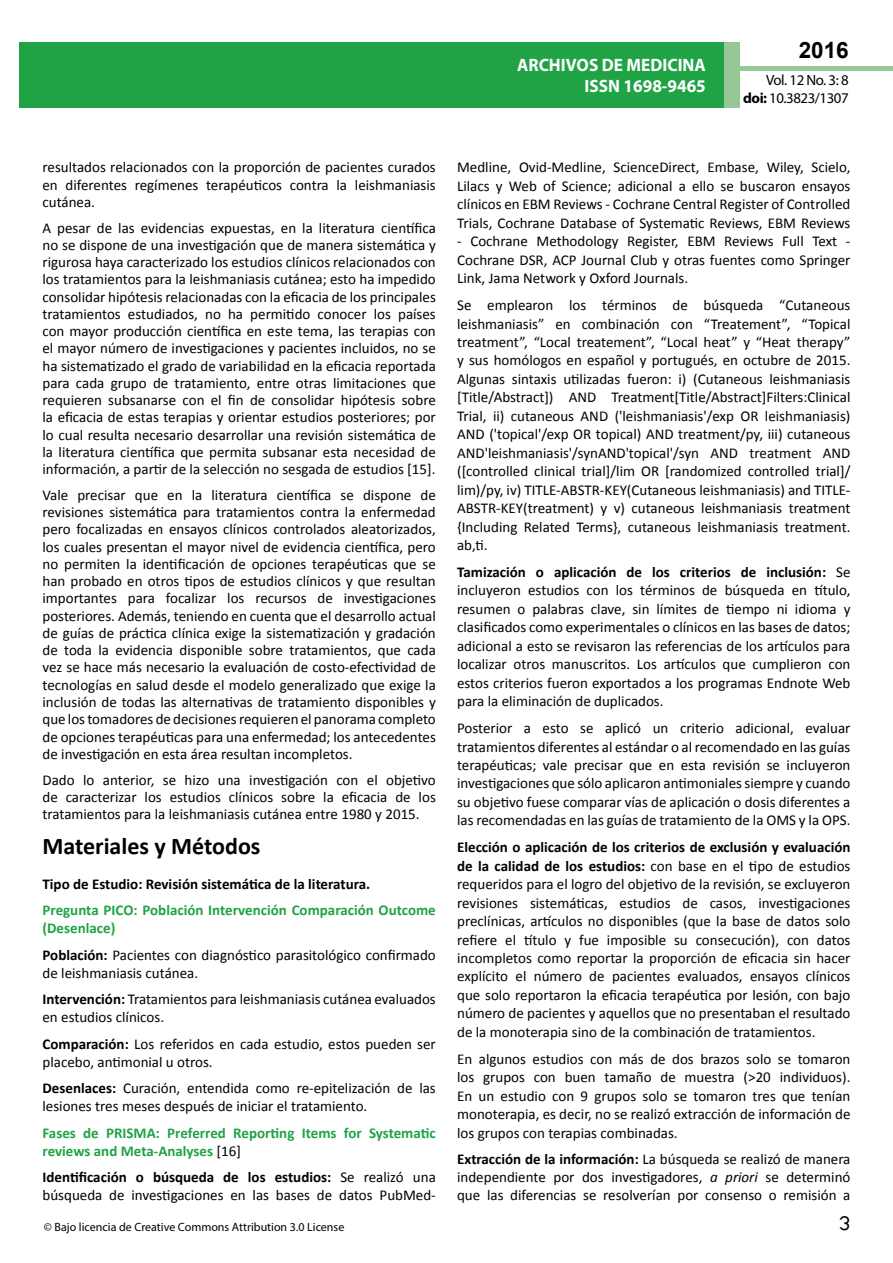
<style>
.page{position:relative;width:893px;height:1263px;background:#fff}
.page>*{position:absolute;margin:0;border:0;box-sizing:border-box;transform-origin:0 0}
.t1{font:25.5px "Tunga";color:#000}
.t2{font:700 24px "Calibri";color:#000}
.t3{font:700 22.5px "Arial";color:#000}
.t4{font:700 18px/21.6px "Myriad Pro";color:#fff;text-align:right;scale:.96 1}
.t5{font:15px/18.5px "Calibri";color:#000;text-align:justify}
.t6{font:700 15px/18px "Calibri";color:#1fa345}
.t7{font:700 15px "Calibri";color:#000}
.t8{font:14.85px/17.9px "Myriad Pro";letter-spacing:-.03em;color:#000;text-align:right}
.t9{font:12px "Myriad Pro";color:#000}
.s1{font-weight:700}
.s2{font-weight:400;color:#000}
.s3{font-style:italic}
</style>
<div class="page">
<div style="left:722px;top:66px;width:171px;height:5px;background:#96c996"></div>
<div style="left:19px;top:42px;width:706px;height:66px;background:#1fa345"></div>
<div style="left:725px;top:42px;width:15px;height:66px;background:#96c896"></div>
<p class="t4" style="left:517px;top:53px;width:198px">ARCHIVOS DE MEDICINA<br>ISSN 1698-9465</p>
<h3 class="t3" style="left:799px;top:35px;width:52px">2016</h3>
<p class="t8" style="left:743px;top:71px;width:107px">Vol. 12 No. 3: 8 <span class="s1">doi:</span> 10.3823/1307</p>
<p class="t5" style="left:43px;top:159px;width:395px;line-height:17.2px">resultados relacionados con la proporción de pacientes curados en diferentes regímenes terapéuticos contra la leishmaniasis cutánea.</p>
<p class="t5" style="left:43px;top:219px;width:395px;line-height:17.2px">A pesar de las evidencias expuestas, en la literatura científica no se dispone de una investigación que de manera sistemática y rigurosa haya caracterizado los estudios clínicos relacionados con los tratamientos para la leishmaniasis cutánea; esto ha impedido consolidar hipótesis relacionadas con la eficacia de los principales tratamientos estudiados, no ha permitido conocer los países con mayor producción científica en este tema, las terapias con el mayor número de investigaciones y pacientes incluidos, no se ha sistematizado el grado de variabilidad en la eficacia reportada para cada grupo de tratamiento, entre otras limitaciones que requieren subsanarse con el fin de consolidar hipótesis sobre la eficacia de estas terapias y orientar estudios posteriores; por lo cual resulta necesario desarrollar una revisión sistemática de la literatura científica que permita subsanar esta necesidad de información, a partir de la selección no sesgada de estudios [15].</p>
<p class="t5" style="left:43px;top:486px;width:395px;line-height:17.2px">Vale precisar que en la literatura científica se dispone de revisiones sistemática para tratamientos contra la enfermedad pero focalizadas en ensayos clínicos controlados aleatorizados, los cuales presentan el mayor nivel de evidencia científica, pero no permiten la identificación de opciones terapéuticas que se han probado en otros tipos de estudios clínicos y que resultan importantes para focalizar los recursos de investigaciones posteriores. Además, teniendo en cuenta que el desarrollo actual de guías de práctica clínica exige la sistematización y gradación de toda la evidencia disponible sobre tratamientos, que cada vez se hace más necesario la evaluación de costo-efectividad de tecnologías en salud desde el modelo generalizado que exige la inclusión de todas las alternativas de tratamiento disponibles y que los tomadores de decisiones requieren el panorama completo de opciones terapéuticas para una enfermedad; los antecedentes de investigación en esta área resultan incompletos.</p>
<p class="t5" style="left:43px;top:771px;width:395px;line-height:17.2px">Dado lo anterior, se hizo una investigación con el objetivo de caracterizar los estudios clínicos sobre la eficacia de los tratamientos para la leishmaniasis cutánea entre 1980 y 2015.</p>
<h2 class="t2" style="left:43px;top:831px;width:220px">Materiales y Métodos</h2>
<p class="t7" style="left:43px;top:874px;width:329px">Tipo de Estudio: Revisión sistemática de la literatura.</p>
<p class="t6" style="left:43px;top:901px;width:395px">Pregunta PICO: Población Intervención Comparación Outcome (Desenlace)</p>
<p class="t5" style="left:43px;top:946px;width:395px;line-height:18px"><span class="s1">Población:</span> Pacientes con diagnóstico parasitológico confirmado de leishmaniasis cutánea.</p>
<p class="t5" style="left:43px;top:990px;width:395px;line-height:18px"><span class="s1">Intervención:</span> Tratamientos para leishmaniasis cutánea evaluados en estudios clínicos.</p>
<p class="t5" style="left:43px;top:1035px;width:395px;line-height:18px"><span class="s1">Comparación:</span> Los referidos en cada estudio, estos pueden ser placebo, antimonial u otros.</p>
<p class="t5" style="left:43px;top:1079px;width:395px;line-height:18px"><span class="s1">Desenlaces:</span> Curación, entendida como re-epitelización de las lesiones tres meses después de iniciar el tratamiento.</p>
<p class="t6" style="left:43px;top:1124px;width:395px">Fases de PRISMA: Preferred Reporting Items for Systematic reviews and Meta-Analyses <span class="s2">[16]</span></p>
<p class="t5" style="left:43px;top:1168px;width:395px;line-height:18px"><span class="s1">Identificación o búsqueda de los estudios:</span> Se realizó una búsqueda de investigaciones en las bases de datos PubMed-</p>
<p class="t5" style="left:457px;top:158px;width:395px">Medline, Ovid-Medline, ScienceDirect, Embase, Wiley, Scielo, Lilacs y Web of Science; adicional a ello se buscaron ensayos clínicos en EBM Reviews - Cochrane Central Register of Controlled Trials, Cochrane Database of Systematic Reviews, EBM Reviews</p>
<p class="t5" style="left:457px;top:232px;width:395px">- Cochrane Methodology Register, EBM Reviews Full Text - Cochrane DSR, ACP Journal Club y otras fuentes como Springer Link, Jama Network y Oxford Journals.</p>
<p class="t5" style="left:457px;top:296px;width:395px">Se emplearon los términos de búsqueda “Cutaneous leishmaniasis” en combinación con “Treatement”, “Topical treatment”, “Local treatement”, “Local heat” y “Heat therapy” y sus homólogos en español y portugués, en octubre de 2015.<br>Algunas sintaxis utilizadas fueron: i) (Cutaneous leishmaniasis [Title/Abstract]) AND Treatment[Title/Abstract]Filters:Clinical Trial, ii) cutaneous AND ('leishmaniasis'/exp OR leishmaniasis)<br>AND ('topical'/exp OR topical) AND treatment/py, iii) cutaneous AND'leishmaniasis'/synAND'topical'/syn AND treatment AND ([controlled clinical trial]/lim OR [randomized controlled trial]/ lim)/py, iv) TITLE-ABSTR-KEY(Cutaneous leishmaniasis) and TITLE-ABSTR-KEY(treatment) y v) cutaneous leishmaniasis treatment {Including Related Terms}, cutaneous leishmaniasis treatment. ab,ti.</p>
<p class="t5" style="left:457px;top:563px;width:395px"><span class="s1">Tamización o aplicación de los criterios de inclusión:</span> Se incluyeron estudios con los términos de búsqueda en título, resumen o palabras clave, sin límites de tiempo ni idioma y clasificados como experimentales o clínicos en las bases de datos; adicional a esto se revisaron las referencias de los artículos para localizar otros manuscritos. Los artículos que cumplieron con estos criterios fueron exportados a los programas Endnote Web para la eliminación de duplicados.</p>
<p class="t5" style="left:457px;top:719px;width:395px">Posterior a esto se aplicó un criterio adicional, evaluar tratamientos diferentes al estándar o al recomendado en las guías terapéuticas; vale precisar que en esta revisión se incluyeron investigaciones que sólo aplicaron antimoniales siempre y cuando su objetivo fuese comparar vías de aplicación o dosis diferentes a las recomendadas en las guías de tratamiento de la OMS y la OPS.</p>
<p class="t5" style="left:457px;top:838px;width:395px"><span class="s1">Elección o aplicación de los criterios de exclusión y evaluación de la calidad de los estudios:</span> con base en el tipo de estudios requeridos para el logro del objetivo de la revisión, se excluyeron revisiones sistemáticas, estudios de casos, investigaciones preclínicas, artículos no disponibles (que la base de datos solo refiere el título y fue imposible su consecución), con datos incompletos como reportar la proporción de eficacia sin hacer explícito el número de pacientes evaluados, ensayos clínicos que solo reportaron la eficacia terapéutica por lesión, con bajo número de pacientes y aquellos que no presentaban el resultado de la monoterapia sino de la combinación de tratamientos.</p>
<p class="t5" style="left:457px;top:1049px;width:395px">En algunos estudios con más de dos brazos solo se tomaron los grupos con buen tamaño de muestra (&gt;20 individuos).<br>En un estudio con 9 grupos solo se tomaron tres que tenían monoterapia, es decir, no se realizó extracción de información de los grupos con terapias combinadas.</p>
<p class="t5" style="left:457px;top:1150px;width:395px;line-height:18px"><span class="s1">Extracción de la información:</span> La búsqueda se realizó de manera independiente por dos investigadores, <span class="s3">a priori</span> se determinó que las diferencias se resolverían por consenso o remisión a</p>
<p class="t9" style="left:44px;top:1220px;width:302px">© Bajo licencia de Creative Commons Attribution 3.0 License</p>
<h1 class="t1" style="left:839px;top:1206px;width:13px">3</h1>
</div>
